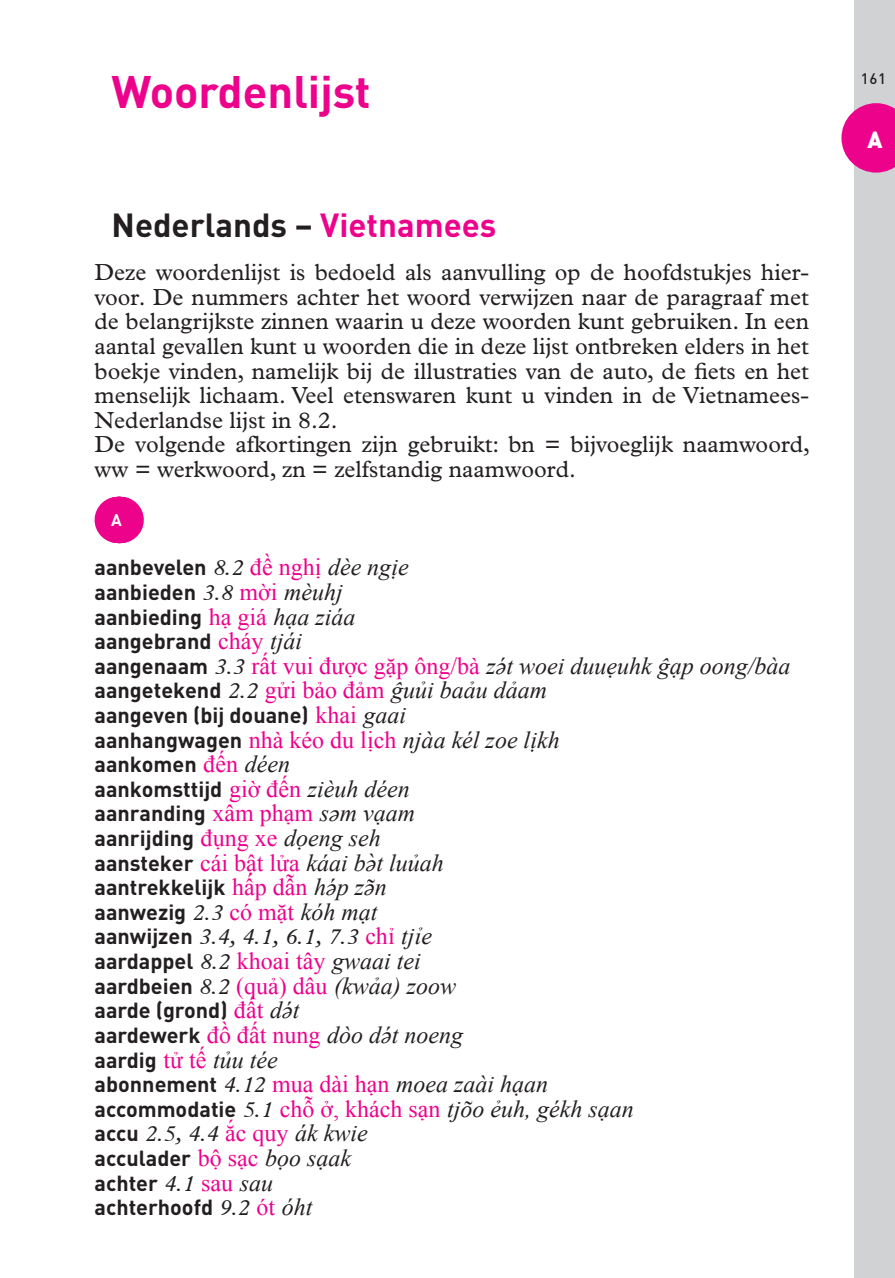
<style>
.page{position:relative;width:895px;height:1278px;background:#fff}
.page>*{position:absolute;margin:0;border:0;box-sizing:border-box;transform-origin:0 0}
.t1{font:700 45px "DINOT";color:#ed028c}
.t2{font:700 33px "DINOT";color:#231f20}
.t3{font:italic 24px/24.6px "Times New Roman";color:#231f20}
.t4{font:23.4px/24.6px "Plantin";color:#231f20}
.t5{font:900 23.1px "DINOT";color:#fff}
.t6{font:italic 22.2px "Plan Kos";color:#231f20}
.t7{font:700 21.6px/24.6px "DINOT";color:#231f20}
.t8{font:700 16.8px "DINOT";color:#fff}
.t9{font:500 15px "DINOT";color:#231f20}
.s1{color:#ed028c}
.s2{font-family:"Plan Kos";font-weight:400;font-style:italic;font-size:22.2px}
.s3{font-family:"Times New Roman";font-weight:400;font-size:24px;color:#ed028c}
.s4{font-family:"Times New Roman";font-weight:400;font-style:italic;font-size:24px}
.s5{font-family:"DINOT";font-weight:700;font-style:normal;font-size:21.6px}
.s6{font-family:"Plan Kos";font-size:22.2px}
.s7{font-style:normal;color:#ed028c}
.s8{font-family:"Times New Roman";font-style:normal;font-size:24px;color:#ed028c}
.s9{font-family:"Times New Roman";font-size:24px}
</style>
<div class="page">
<div style="left:855px;top:0;width:40px;height:1278px;background:#d1d2d4"></div>
<svg style="left:841px;top:103px;width:54px;height:70px"></svg>
<svg style="left:119px;top:497px;width:1px;height:46px"></svg>
<hr style="left:118px;top:497px;width:1px;height:46px;background:#ed028c">
<hr style="left:120px;top:497px;width:1px;height:46px;background:#ed028c">
<h1 class="t1" style="left:112px;top:61px;width:261px">Woordenlijst</h1>
<h2 class="t2" style="left:112px;top:203px;width:386px">Nederlands – <span class="s1">Vietnamees</span></h2>
<p class="t4" style="left:95px;top:260px;width:717px">Deze woordenlijst is bedoeld als aanvulling op de hoofdstukjes hier&shy;voor. De nummers achter het woord verwijzen naar de paragraaf met de belangrijkste zinnen waarin u deze woorden kunt gebruiken. In een aantal gevallen kunt u woorden die in deze lijst ontbreken elders in het boekje vinden, namelijk bij de illustraties van de auto, de fiets en het menselijk lichaam. Veel etenswaren kunt u vinden in de Vietnamees-Nederlandse lijst in 8.2.<br>De volgende afkortingen zijn gebruikt: bn = bijvoeglijk naamwoord, ww = werkwoord, zn = zelfstandig naamwoord.</p>
<p class="t8" style="left:111px;top:509px;width:12px">a</p>
<p class="t7" style="left:95px;top:554px;width:316px">aanbevelen <span class="s2">8.2</span> <span class="s3">đề nghị</span> <span class="s4">dèe ngịe </span>aanbieden <span class="s2">3.8</span> <span class="s3">mời</span> <span class="s4">mèuhj </span>aanbieding <span class="s3">hạ giá</span> <span class="s4">hạa ziáa </span>aangebrand <span class="s3">cháy</span> <span class="s4">tjái</span></p>
<p class="t3" style="left:95px;top:653px;width:697px"><span class="s5">aangenaam</span> <span class="s6">3.3</span> <span class="s7">rất vui được gặp ông/bà</span> zə́t woei duuẹuhk ĝạp oong/bàa <span class="s5">aangetekend</span> <span class="s6">2.2</span> <span class="s7">gửi bảo đảm</span> ĝuủi baảu dảam</p>
<p class="t7" style="left:95px;top:702px;width:313px">aangeven (bij douane) <span class="s3">khai</span> <span class="s4">gaai</span></p>
<p class="t3" style="left:95px;top:727px;width:467px"><span class="s5">aanhangwagen</span> <span class="s7">nhà kéo du lịch</span> njàa kél zoe lịkh</p>
<p class="t7" style="left:95px;top:751px;width:322px">aankomen <span class="s3">đến</span> <span class="s4">déen </span>aankomsttijd <span class="s3">giờ đến</span> <span class="s4">zièuh déen </span>aanranding <span class="s3">xâm phạm</span> <span class="s4">səm vạam </span>aanrijding <span class="s3">đụng xe</span> <span class="s4">dọeng seh</span></p>
<p class="t3" style="left:95px;top:850px;width:351px"><span class="s5">aansteker</span> <span class="s7">cái bật lửa</span> káai bə̀t luủah</p>
<p class="t7" style="left:95px;top:874px;width:294px">aantrekkelijk <span class="s3">hấp dẫn</span> <span class="s4">hə́p zə̃n </span>aanwezig <span class="s2">2.3</span> <span class="s3">có mặt</span> <span class="s4">kóh mạt</span></p>
<p class="t6" style="left:95px;top:924px;width:339px"><span class="s5">aanwijzen</span> 3.4, 4.1, 6.1, 7.3 <span class="s8">chỉ</span> <span class="s9">tjỉe</span></p>
<p class="t7" style="left:95px;top:948px;width:328px">aardappel <span class="s2">8.2</span> <span class="s3">khoai tây</span> <span class="s4">gwaai tei</span></p>
<p class="t3" style="left:95px;top:973px;width:363px"><span class="s5">aardbeien</span> <span class="s6">8.2</span> <span class="s7">(quả) dâu</span> (kwảa) zoow</p>
<p class="t7" style="left:95px;top:997px;width:207px">aarde (grond) <span class="s3">đất</span> <span class="s4">də́t</span></p>
<p class="t3" style="left:95px;top:1022px;width:370px"><span class="s5">aardewerk</span> <span class="s7">đồ đất nung</span> dòo də́t noeng</p>
<p class="t7" style="left:95px;top:1046px;width:185px">aardig <span class="s3">tử tế</span> <span class="s4">tủu tée</span></p>
<p class="t3" style="left:95px;top:1071px;width:541px"><span class="s5">abonnement</span> <span class="s6">4.12</span> <span class="s7">mua dài hạn</span> moea zaài hạan <span class="s5">accommodatie</span> <span class="s6">5.1</span> <span class="s7">chỗ ở, khách sạn</span> tjõo ẻuh, gékh sạan</p>
<p class="t6" style="left:95px;top:1121px;width:275px"><span class="s5">accu</span> 2.5, 4.4 <span class="s8">ắc quy</span> <span class="s9">ák kwie</span></p>
<p class="t7" style="left:95px;top:1145px;width:258px">acculader <span class="s3">bộ sạc</span> <span class="s4">bọo sạak </span>achter <span class="s2">4.1</span> <span class="s3">sau</span> <span class="s4">sau </span>achterhoofd <span class="s2">9.2</span> <span class="s3">ót</span> <span class="s4">óht</span></p>
<p class="t9" style="left:861px;top:69px;width:27px">161</p>
<p class="t5" style="left:867px;top:124px;width:17px">A</p>
</div>
